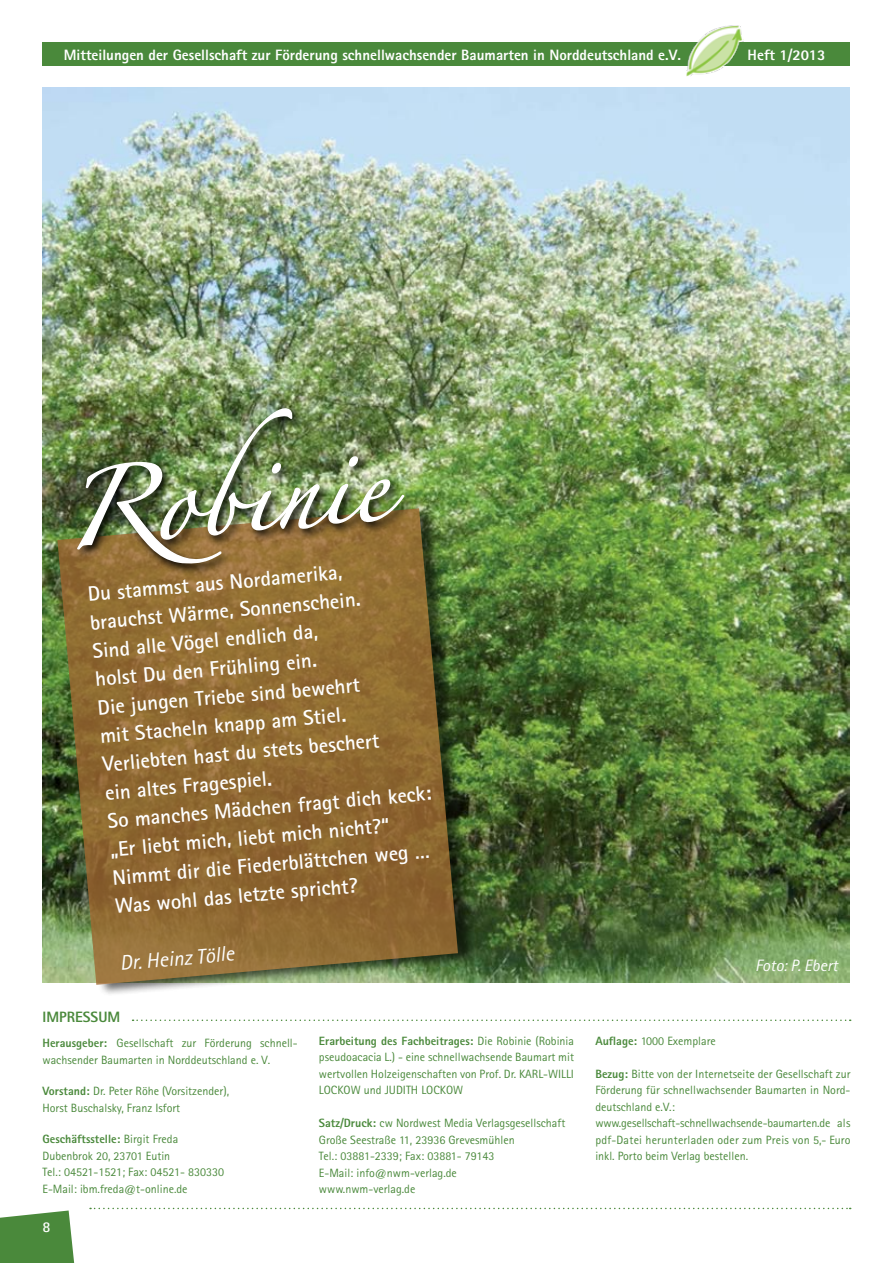
<style>
.page{position:relative;width:893px;height:1263px;background:#fff}
.page>*{position:absolute;margin:0;border:0;box-sizing:border-box;transform-origin:0 0}
.t1{font:700 21px/28.5px "Rotis Sans Serif";color:#fff}
.t2{font:italic 21px "Rotis Sans Serif";color:#fff}
.t3{font:italic 16.5px "Rotis Sans Serif";color:#fff}
.t4{font:800 15px "Rotis Sans Serif";color:#fff}
.t5{font:800 15px "Rotis Sans Serif";color:#4a893b}
.t6{font:700 15px "Rotis Sans Serif";color:#fff}
.t7{font:12px/16.5px "Rotis Sans Serif";color:#4a893b}
.s1{font-weight:800}
</style>
<div class="page">
<svg style="left:0;top:1210px;width:74px;height:53px;background:#5d9550"></svg>
<div style="left:43px;top:43px;width:807px;height:23px;background:#4a893b"></div>
<img style="left:686px;top:26px;width:58px;height:51px">
<img style="left:43px;top:87px;width:806px;height:895px">
<div style="left:60px;top:505px;width:416px;height:492px;background:#000;opacity:.75"></div>
<svg style="left:57px;top:508px;width:401px;height:477px;background:#886b35"></svg>
<img style="left:74px;top:405px;width:342px;height:171px">
<img style="left:76px;top:407px;width:329px;height:158px">
<svg style="left:133px;top:1019px;width:718px;height:2px"></svg>
<svg style="left:90px;top:1208px;width:761px;height:1px"></svg>
<p class="t4" style="left:64px;top:45px;width:619px">Mitteilungen der Gesellschaft zur Förderung schnellwachsender Baumarten in Norddeutschland e.V.</p>
<p class="t4" style="left:748px;top:45px;width:79px">Heft 1/2013</p>
<p class="t1" style="left:86px;top:579px;width:327px;rotate:-5deg">Du stammst aus Nordamerika, brauchst Wärme, Sonnenschein.<br>Sind alle Vögel endlich da,<br>holst Du den Frühling ein.<br>Die jungen Triebe sind bewehrt<br>mit Stacheln knapp am Stiel.<br>Verliebten hast du stets beschert<br>ein altes Fragespiel.<br>So manches Mädchen fragt dich keck: „Er liebt mich, liebt mich nicht?“<br>Nimmt dir die Fiederblättchen weg …<br>Was wohl das letzte spricht?</p>
<h1 class="t2" style="left:119px;top:951px;width:116px;rotate:-5deg">Dr. Heinz Tölle</h1>
<p class="t5" style="left:43px;top:1007px;width:77px">Im pressum</p>
<p class="t7" style="left:43px;top:1035px;width:257px"><span class="s1">Herausgeber:</span> Gesellschaft zur Förderung schnell&shy;wachsender Baumarten in Norddeutschland e. V.</p>
<p class="t7" style="left:43px;top:1083px;width:188px"><span class="s1">Vorstand:</span> Dr. Peter Röhe (Vorsitzender),<br>Horst Buschalsky, Franz Isfort</p>
<p class="t7" style="left:43px;top:1131px;width:183px"><span class="s1">Geschäftsstelle:</span> Birgit Freda<br>Dubenbrok 20, 23701 Eutin<br>Tel.: 04521-1521; Fax: 04521- 830330<br>E-Mail: ibm.freda@t-online.de</p>
<p class="t6" style="left:43px;top:1218px;width:10px">8</p>
<p class="t7" style="left:319px;top:1032px;width:257px;text-align:justify"><span class="s1">Erarbeitung des Fachbeitrages:</span> Die Robinie (Robinia pseudoacacia L.) - eine schnellwachsende Baumart mit wertvollen Holzeigenschaften von Prof. Dr. KARL-WILLI LOCKOW und JUDITH LOCKOW</p>
<p class="t7" style="left:319px;top:1115px;width:248px"><span class="s1">Satz/Druck:</span> cw Nordwest Media Verlagsgesellschaft Große Seestraße 11, 23936 Grevesmühlen<br>Tel.: 03881-2339; Fax: 03881- 79143<br>E-Mail: info@nwm-verlag.de<br>www.nwm-verlag.de</p>
<h2 class="t3" style="left:755px;top:956px;width:84px">Foto: P. Ebert</h2>
<p class="t7" style="left:595px;top:1032px;width:122px"><span class="s1">Auflage:</span> 1000 Exemplare</p>
<p class="t7" style="left:595px;top:1065px;width:257px"><span class="s1">Bezug:</span> Bitte von der Internetseite der Gesellschaft zur Förderung für schnellwachsender Baumarten in Nord&shy;deutschland e.V.: www.gesellschaft-schnellwachsende-baumarten.de als pdf-Datei herunterladen oder zum Preis von 5,- Euro inkl. Porto beim Verlag bestellen.</p>
</div>
